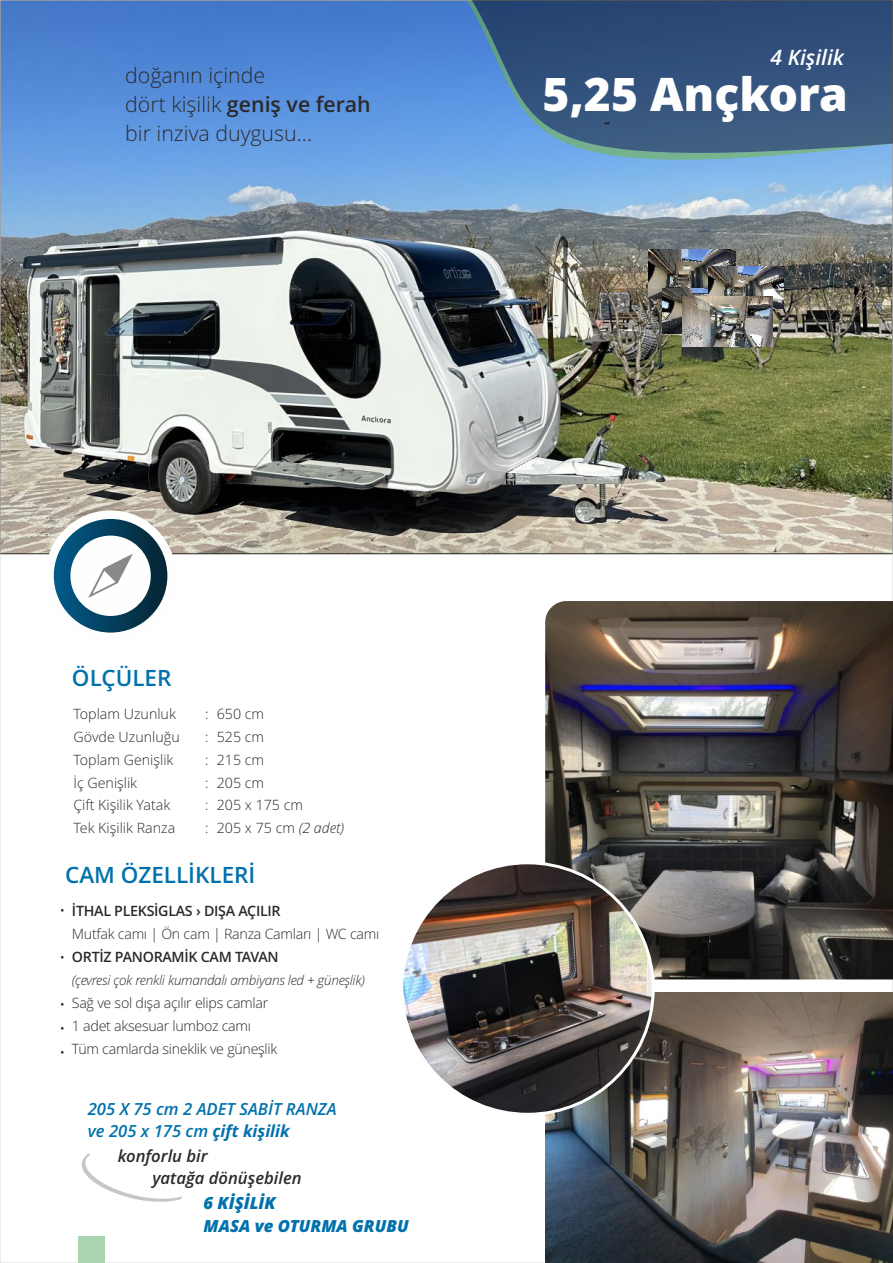
<style>
.page{position:relative;width:893px;height:1263px;background:#fff}
.page>*{position:absolute;margin:0;border:0;box-sizing:border-box;transform-origin:0 0}
.t1{font:800 46.2px "Open Sans";color:#fefefe}
.t2{font:600 22.5px "Open Sans";color:#0071ac}
.t3{font:300 21.3px/29.1px "Open Sans";color:#2b2a29}
.t4{font:italic 600 21.15px "Open Sans";color:#fefefe}
.t5{font:italic 600 16.65px/22.8px "Open Sans";color:#0071ac}
.t6{font:italic 600 16.65px/22.8px "Open Sans";color:#2b2a29}
.t7{font:italic 800 16.65px/22.8px "Open Sans";color:#0071ac}
.t8{font:300 15.75px/23.5px "Open Sans";color:#2b2a29;text-align:justify}
.t9{font:300 14.25px/23px "Open Sans";color:#2b2a29}
.t10{font:300 14.25px/23px "Open Sans";letter-spacing:-.02em;color:#2b2a29;text-align:justify}
.t11{font:600 14.25px "Open Sans";letter-spacing:-.02em;color:#2b2a29}
.t12{font:italic 300 13.5px "Open Sans";letter-spacing:-.02em;color:#2b2a29}
.s1{font-weight:600}
.s2{font-style:italic}
.s3{font-weight:300;font-size:15.75px}
.s4{font-weight:700}
</style>
<div class="page">
<img style="left:2px;top:2px;width:889px;height:550px">
<div style="left:45px;top:510px;width:131px;height:131px;border:17px solid #fefefe;border-radius:50%"></div>
<svg style="left:54px;top:519px;width:113px;height:114px;background:#074260"></svg>
<div style="left:70px;top:536px;width:81px;height:80px;background:#fefefe;border-radius:50%"></div>
<svg style="left:88px;top:554px;width:45px;height:44px"></svg>
<svg style="left:467px;top:0;width:426px;height:192px;background:#83b6e8"></svg>
<svg style="left:472px;top:0;width:421px;height:175px;background:#406591"></svg>
<div style="left:79px;top:1237px;width:26px;height:26px;background:#a8d4af"></div>
<svg style="left:78px;top:1153px;width:104px;height:86px"></svg>
<img style="left:649px;top:250px;width:86px;height:48px">
<img style="left:662px;top:289px;width:47px;height:44px">
<img style="left:709px;top:266px;width:74px;height:42px">
<img style="left:682px;top:296px;width:90px;height:51px">
<img style="left:545px;top:601px;width:348px;height:378px">
<img style="left:545px;top:993px;width:348px;height:270px">
<img style="left:402px;top:863px;width:251px;height:251px;border-radius:50%">
<h3 class="t3" style="left:125px;top:63px;width:247px">doğanın içinde<br>dört kişilik <span class="s1">geniş ve ferah </span>bir inziva duygusu...</h3>
<h3 class="t4" style="left:771px;top:49px;width:75px">4 Kişilik</h3>
<h1 class="t1" style="left:543px;top:76px;width:307px">5,25 Ançkora</h1>
<h2 class="t2" style="left:72px;top:669px;width:101px">ÖLÇÜLER</h2>
<p class="t9" style="left:73px;top:703px;width:108px">Toplam Uzunluk<br>Gövde Uzunluğu<br>Toplam Genişlik<br>İç Genişlik<br>Çift Kişilik Yatak<br>Tek Kişilik Ranza</p>
<p class="t10" style="left:205px;top:703px;width:5px">: : : : : :</p>
<p class="t9" style="left:217px;top:703px;width:129px">650 cm<br>525 cm<br>215 cm<br>205 cm<br>205 x 175 cm<br>205 x 75 cm <span class="s2">(2 adet)</span></p>
<h2 class="t2" style="left:65px;top:865px;width:192px">CAM ÖZELLİKLERİ</h2>
<p class="t11" style="left:59px;top:905px;width:223px"><span class="s3">•</span> İTHAL PLEKSİGLAS › DIŞA AÇILIR</p>
<p class="t11" style="left:59px;top:951px;width:221px"><span class="s3">•</span> ORTİZ PANORAMİK CAM TAVAN</p>
<p class="t10" style="left:72px;top:924px;width:309px">Mutfak camı | Ön cam | Ranza Camları | WC camı</p>
<p class="t12" style="left:72px;top:974px;width:294px">(çevresi çok renkli kumandalı ambiyans led + güneşlik)</p>
<p class="t10" style="left:72px;top:992px;width:207px;text-align:left">Sağ ve sol dışa açılır elips camlar<br>1 adet aksesuar lumboz camı<br>Tüm camlarda sineklik ve güneşlik</p>
<p class="t8" style="left:59px;top:994px;width:7px">• • •</p>
<p class="t5" style="left:88px;top:1099px;width:250px">205 X 75 cm 2 ADET SABİT RANZA ve 205 x 175 cm <span class="s4">çift kişilik</span></p>
<p class="t6" style="left:152px;top:1146px;width:151px;text-indent:-35px">konforlu bir<br>yatağa dönüşebilen</p>
<p class="t7" style="left:204px;top:1193px;width:207px">6 KİŞİLİK<br>MASA ve OTURMA GRUBU</p>
</div>
